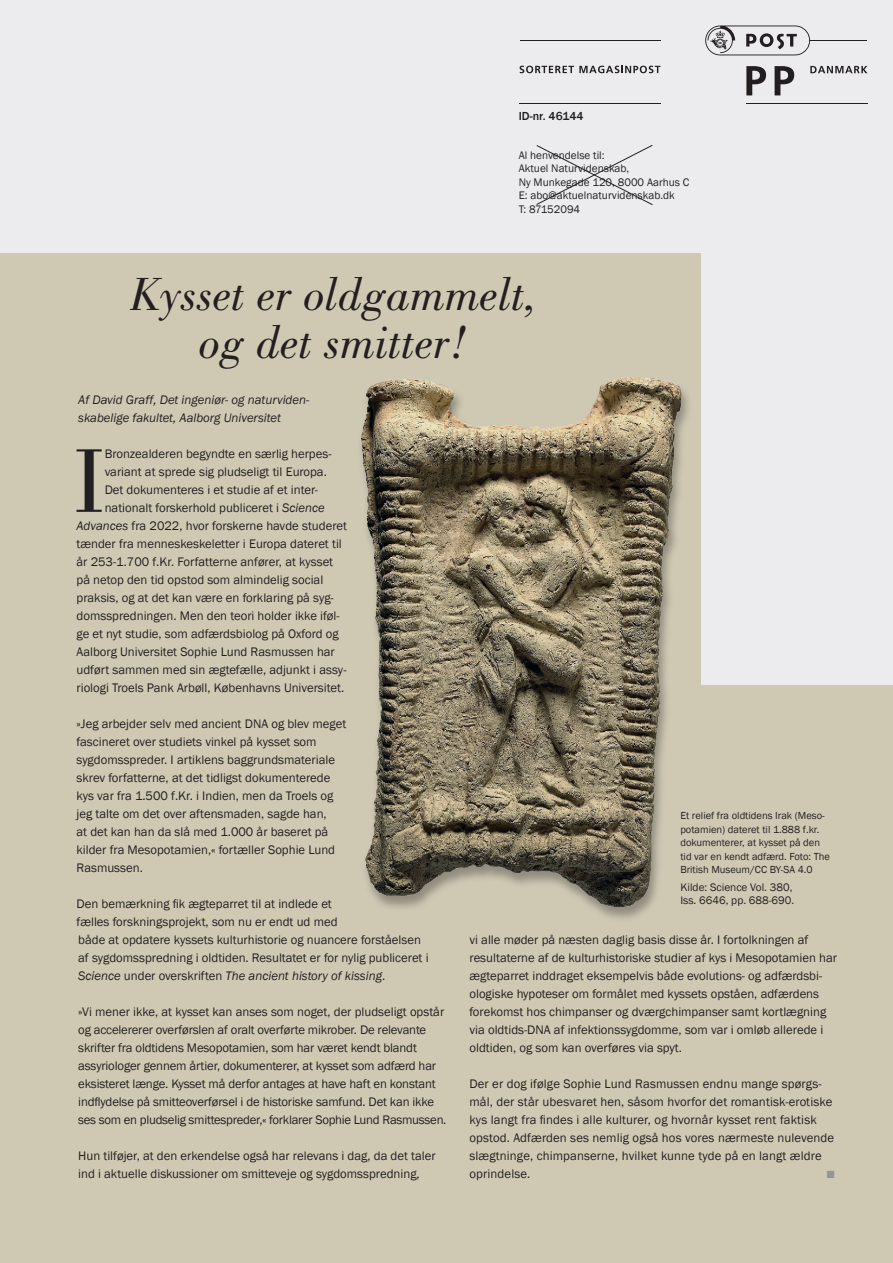
<style>
.page{position:relative;width:893px;height:1263px;background:#fff}
.page>*{position:absolute;margin:0;border:0;box-sizing:border-box;transform-origin:0 0}
.t1{font:93.6px "Bodoni Std";color:#231f20}
.t2{font:italic 48px/48px "Bodoni Std";color:#231f20;text-align:center}
.t3{font:12.75px/18px "Franklin Gothic";color:#231f20}
.t4{font:italic 12.75px/18px "Franklin Gothic";color:#231f20}
.t5{font:12.3px "Wingdings";color:#939598}
.t6{font:500 12px "Franklin Gothic";color:#231f20}
.t7{font:11.25px/13.5px "Franklin Gothic";color:#231f20}
.t8{font:10.5px/13.5px "Franklin Gothic";color:#231f20}
.s1{font-style:italic}
</style>
<div class="page">
<div style="left:0;top:250px;width:893px;height:1013px;background:#cfc9b4"></div>
<div style="left:702px;top:215px;width:191px;height:470px;background:#ececee"></div>
<div style="left:0;top:0;width:893px;height:253px;background:#ececee"></div>
<svg style="left:520px;top:66px;width:140px;height:7px"></svg>
<svg style="left:810px;top:66px;width:57px;height:7px"></svg>
<hr style="left:809px;top:40px;width:58px;height:1px;background:#231f20">
<hr style="left:746px;top:103px;width:121px;height:1px;background:#231f20">
<hr style="left:520px;top:40px;width:141px;height:1px;background:#231f20">
<hr style="left:520px;top:103px;width:141px;height:1px;background:#231f20">
<svg style="left:746px;top:66px;width:20px;height:29px"></svg>
<svg style="left:775px;top:66px;width:19px;height:29px"></svg>
<svg style="left:705px;top:26px;width:105px;height:29px"></svg>
<svg style="left:536px;top:145px;width:117px;height:60px"></svg>
<img style="left:361px;top:377px;width:328px;height:542px">
<p class="t6" style="left:519px;top:109px;width:66px">ID-nr. 46144</p>
<p class="t7" style="left:519px;top:149px;width:172px">Al henvendelse til:<br>Aktuel Naturvidenskab,<br>Ny Munkegade 120, 8000 Aarhus C<br>E: abo@aktuelnaturvidenskab.dk<br>T: 87152094</p>
<h2 class="t2" style="left:130px;top:271px;width:408px">Kysset er oldgammelt, og det smitter!</h2>
<p class="t4" style="left:78px;top:391px;width:233px">Af David Graff, Det ingeniør- og naturviden&shy;skabelige fakultet, Aalborg Universitet</p>
<h1 class="t1" style="left:74px;top:429px;width:33px">I</h1>
<p class="t3" style="left:105px;top:445px;width:228px">Bronzealderen begyndte en særlig herpes-</p>
<p class="t3" style="left:105px;top:463px;width:224px">variant at sprede sig pludseligt til Europa.</p>
<p class="t3" style="left:105px;top:481px;width:215px">Det dokumenteres i et studie af et inter-</p>
<p class="t3" style="left:105px;top:499px;width:222px">nationalt forskerhold publiceret i <span class="s1">Science</span></p>
<p class="t3" style="left:77px;top:517px;width:272px"><span class="s1">Advances</span> fra 2022, hvor forskerne havde studeret</p>
<p class="t3" style="left:77px;top:535px;width:267px">tænder fra menneskeskeletter i Europa dateret til</p>
<p class="t3" style="left:77px;top:553px;width:258px">år 253-1.700 f.Kr. Forfatterne anfører, at kysset</p>
<p class="t3" style="left:77px;top:571px;width:248px">på netop den tid opstod som almindelig social</p>
<p class="t3" style="left:77px;top:589px;width:259px">praksis, og at det kan være en forklaring på syg-</p>
<p class="t3" style="left:77px;top:607px;width:265px">domsspredningen. Men den teori holder ikke iføl-</p>
<p class="t3" style="left:77px;top:625px;width:264px">ge et nyt studie, som adfærdsbiolog på Oxford og</p>
<p class="t3" style="left:77px;top:643px;width:260px">Aalborg Universitet Sophie Lund Rasmussen har</p>
<p class="t3" style="left:77px;top:661px;width:272px">udført sammen med sin ægtefælle, adjunkt i assy-</p>
<p class="t3" style="left:77px;top:679px;width:269px">riologi Troels Pank Arbøll, Københavns Universitet.</p>
<p class="t3" style="left:77px;top:715px;width:271px">»Jeg arbejder selv med ancient DNA og blev meget fascineret over studiets vinkel på kysset som sygdomsspreder. I artiklens baggrundsmateriale skrev forfatterne, at det tidligst dokumenterede kys var fra 1.500 f.Kr. i Indien, men da Troels og jeg talte om det over aftensmaden, sagde han,<br>at det kan han da slå med 1.000 år baseret på kilder fra Mesopotamien,« fortæller Sophie Lund Rasmussen.</p>
<p class="t3" style="left:77px;top:895px;width:263px">Den bemærkning fik ægteparret til at indlede et fælles forskningsprojekt, som nu er endt ud med</p>
<p class="t3" style="left:78px;top:931px;width:352px">både at opdatere kyssets kulturhistorie og nuancere forståelsen af sygdomsspredning i oldtiden. Resultatet er for nylig publiceret i<br><span class="s1">Science</span> under overskriften <span class="s1">The ancient history of kissing</span>.</p>
<p class="t3" style="left:78px;top:1003px;width:370px">»Vi mener ikke, at kysset kan anses som noget, der pludseligt opstår og accelererer overførslen af oralt overførte mikrober. De relevante skrifter fra oldtidens Mesopotamien, som har været kendt blandt assyriologer gennem årtier, dokumenterer, at kysset som adfærd har eksisteret længe. Kysset må derfor antages at have haft en konstant indflydelse på smitteoverførsel i de historiske samfund. Det kan ikke ses som en pludselig smittespreder,« forklarer Sophie Lund Rasmussen.</p>
<p class="t3" style="left:78px;top:1147px;width:359px">Hun tilføjer, at den erkendelse også har relevans i dag, da det taler ind i aktuelle diskussioner om smitteveje og sygdomsspredning,</p>
<p class="t8" style="left:680px;top:809px;width:151px">Et relief fra oldtidens Irak (Meso&shy;potamien) dateret til 1.888 f.kr. dokumenterer, at kysset på den tid var en kendt adfærd. Foto: The<br>British Museum/CC BY-SA 4.0</p>
<p class="t7" style="left:680px;top:881px;width:115px">Kilde: Science Vol. 380,<br>Iss. 6646, pp. 688-690.</p>
<p class="t3" style="left:469px;top:931px;width:369px">vi alle møder på næsten daglig basis disse år. I fortolkningen af resultaterne af de kulturhistoriske studier af kys i Mesopotamien har ægteparret inddraget eksempelvis både evolutions- og adfærdsbi&shy;ologiske hypoteser om formålet med kyssets opståen, adfærdens forekomst hos chimpanser og dværgchimpanser samt kortlægning via oldtids-DNA af infektionssygdomme, som var i omløb allerede i oldtiden, og som kan overføres via spyt.</p>
<p class="t3" style="left:469px;top:1075px;width:366px">Der er dog ifølge Sophie Lund Rasmussen endnu mange spørgs&shy;mål, der står ubesvaret hen, såsom hvorfor det romantisk-erotiske kys langt fra findes i alle kulturer, og hvornår kysset rent faktisk opstod. Adfærden ses nemlig også hos vores nærmeste nulevende slægtninge, chimpanserne, hvilket kunne tyde på en langt ældre oprindelse.</p>
<p class="t5" style="left:826px;top:1168px;width:11px">■</p>
</div>
